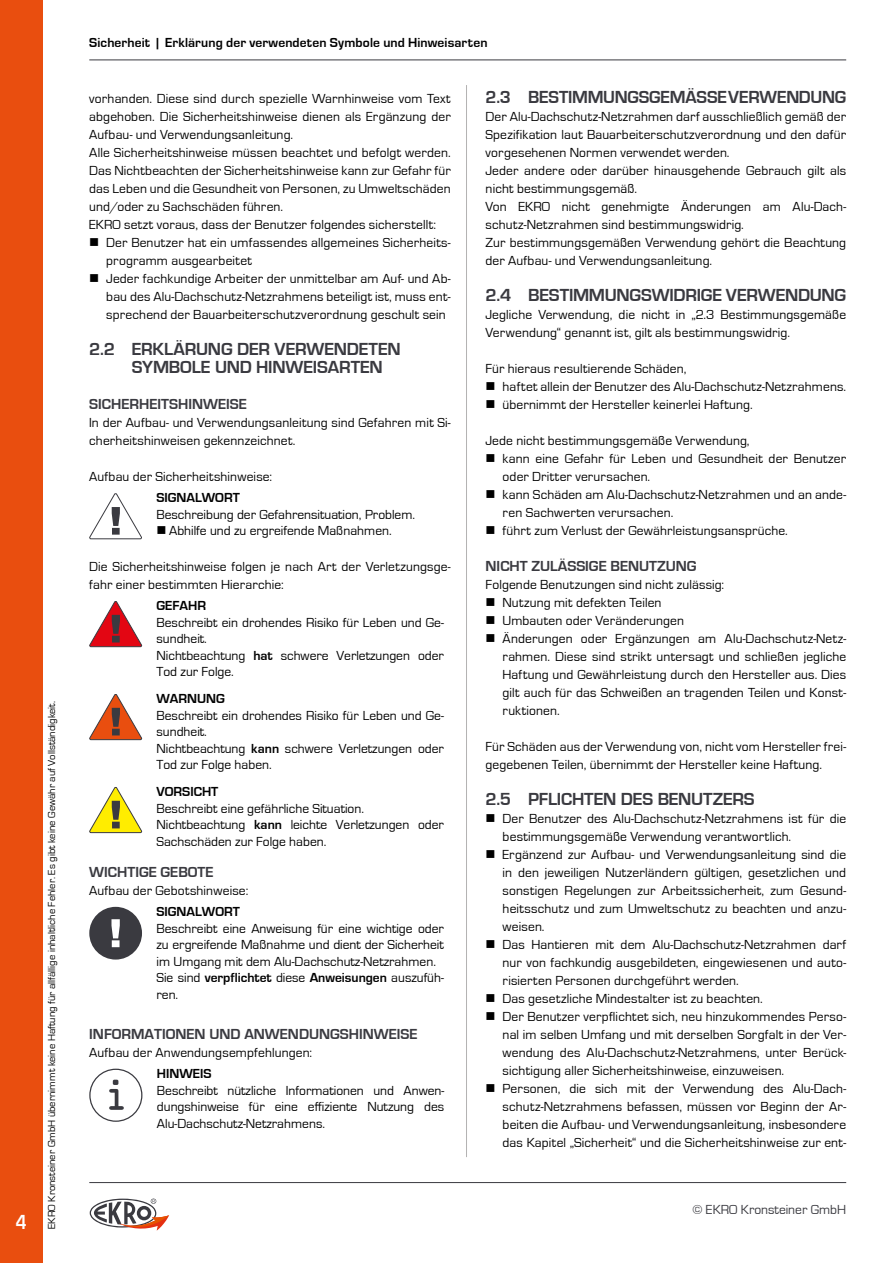
<style>
.page{position:relative;width:893px;height:1263px;background:#fff}
.page>*{position:absolute;margin:0;border:0;box-sizing:border-box;transform-origin:0 0}
.t1{font:700 21px "Eurostile";color:#fff;scale:.82 1}
.t2{font:700 18px/18px "Eurostile";letter-spacing:-.01em;color:#3a3a40}
.t3{font:700 15px "Eurostile";color:#3a3a40}
.t4{font:13.5px/18px "Eurostile";letter-spacing:.01em;color:#000}
.t5{font:700 13.5px "Eurostile";letter-spacing:.005em;color:#000}
.t6{font:13.5px "Eurostile";color:#3a3a40}
.t7{font:10.5px "Eurostile";color:#000}
.s1{font-weight:700}
</style>
<div class="page">
<svg style="left:89px;top:493px;width:53px;height:46px"></svg>
<svg style="left:89px;top:601px;width:53px;height:46px"></svg>
<svg style="left:89px;top:694px;width:53px;height:46px"></svg>
<svg style="left:89px;top:787px;width:53px;height:46px"></svg>
<div style="left:89px;top:907px;width:53px;height:52px;background:#3a3a40;border-radius:50%"></div>
<svg style="left:111px;top:919px;width:9px;height:28px"></svg>
<div style="left:89px;top:1069px;width:53px;height:53px;border:1px solid #3a3a40;border-radius:50%"></div>
<svg style="left:109px;top:1080px;width:15px;height:30px"></svg>
<hr style="left:466px;top:85px;width:1px;height:1072px;background:#b3b2b2">
<div style="left:0;top:0;width:43px;height:1263px;background:#e94e0f"></div>
<hr style="left:89px;top:60px;width:757px;height:1px;background:#3a3a40">
<svg style="left:90px;top:1198px;width:79px;height:32px"></svg>
<hr style="left:89px;top:1182px;width:757px;height:1px;background:#3a3a40">
<h1 class="t1" style="left:16px;top:1210px;width:15px">4</h1>
<p class="t7" style="left:46px;top:1229px;width:529px;rotate:-90deg">EKRO Kronsteiner GmbH übernimmt keine Haftung für allfällige inhaltliche Fehler. Es gibt keine Gewähr auf Vollständigkeit.</p>
<p class="t5" style="left:89px;top:35px;width:400px">Sicherheit | Erklärung der verwendeten Symbole und Hinweisarten</p>
<p class="t4" style="left:89px;top:90px;width:363px">vorhanden. Diese sind durch spezielle Warnhinweise vom Text abgehoben. Die Sicherheitshinweise dienen als Ergänzung der Aufbau- und Verwendungsanleitung.<br>Alle Sicherheitshinweise müssen beachtet und befolgt werden.<br>Das Nichtbeachten der Sicherheitshinweise kann zur Gefahr für das Leben und die Gesundheit von Personen, zu Umweltschäden und/oder zu Sachschäden führen.<br>EKRO setzt voraus, dass der Benutzer folgendes sicherstellt:</p>
<p class="t4" style="left:106px;top:234px;width:346px;text-indent:-17px">■ Der Benutzer hat ein umfassendes allgemeines Sicherheits&shy;programm ausgearbeitet</p>
<p class="t4" style="left:106px;top:270px;width:346px;text-align:justify;text-indent:-17px">■ Jeder fachkundige Arbeiter der unmittelbar am Auf- und Ab&shy;bau des Alu-Dachschutz-Netzrahmens beteiligt ist, muss ent&shy;sprechend der Bauarbeiterschutzverordnung geschult sein</p>
<h2 class="t2" style="left:132px;top:340px;width:270px;text-indent:-43px">2.2 ERKLÄRUNG DER VERWENDETEN<br>SYMBOLE UND HINWEISARTEN</h2>
<p class="t3" style="left:89px;top:396px;width:159px">SICHERHEITSHINWEISE</p>
<p class="t4" style="left:89px;top:414px;width:363px">In der Aufbau- und Verwendungsanleitung sind Gefahren mit Si&shy;cherheitshinweisen gekennzeichnet.</p>
<p class="t4" style="left:89px;top:468px;width:184px">Aufbau der Sicherheitshinweise:</p>
<p class="t5" style="left:156px;top:490px;width:85px">SIGNALWORT</p>
<p class="t4" style="left:156px;top:505px;width:260px">Beschreibung der Gefahrensituation, Problem.</p>
<p class="t4" style="left:156px;top:522px;width:237px">■ Abhilfe und zu ergreifende Maßnahmen.</p>
<p class="t4" style="left:89px;top:558px;width:363px">Die Sicherheitshinweise folgen je nach Art der Verletzungsge&shy;fahr einer bestimmten Hierarchie:</p>
<p class="t5" style="left:157px;top:598px;width:51px">GEFAHR</p>
<p class="t4" style="left:157px;top:614px;width:289px;line-height:16.5px">Beschreibt ein drohendes Risiko für Leben und Ge&shy;sundheit.<br>Nichtbeachtung <span class="s1">hat</span> schwere Verletzungen oder<br>Tod zur Folge.</p>
<p class="t5" style="left:157px;top:691px;width:70px">WARNUNG</p>
<p class="t4" style="left:157px;top:707px;width:289px;line-height:16.5px">Beschreibt ein drohendes Risiko für Leben und Ge&shy;sundheit.<br>Nichtbeachtung <span class="s1">kann</span> schwere Verletzungen oder<br>Tod zur Folge haben.</p>
<p class="t5" style="left:157px;top:784px;width:63px">VORSICHT</p>
<p class="t4" style="left:157px;top:800px;width:289px;line-height:16.5px">Beschreibt eine gefährliche Situation.<br>Nichtbeachtung <span class="s1">kann</span> leichte Verletzungen oder<br>Sachschäden zur Folge haben.</p>
<p class="t3" style="left:89px;top:864px;width:126px">WICHTIGE GEBOTE</p>
<p class="t4" style="left:89px;top:882px;width:160px">Aufbau der Gebotshinweise:</p>
<p class="t5" style="left:157px;top:904px;width:85px">SIGNALWORT</p>
<p class="t4" style="left:157px;top:920px;width:289px;line-height:16.5px">Beschreibt eine Anweisung für eine wichtige oder zu ergreifende Maßnahme und dient der Sicherheit im Umgang mit dem Alu-Dachschutz-Netzrahmen.<br>Sie sind <span class="s1">verpflichtet</span> diese <span class="s1">Anweisungen</span> auszufüh&shy;ren.</p>
<p class="t3" style="left:89px;top:1026px;width:330px">INFORMATIONEN UND ANWENDUNGSHINWEISE</p>
<p class="t4" style="left:89px;top:1044px;width:224px">Aufbau der Anwendungsempfehlungen:</p>
<p class="t5" style="left:157px;top:1066px;width:56px">HINWEIS</p>
<p class="t4" style="left:157px;top:1082px;width:289px;line-height:16.5px;text-align:justify">Beschreibt nützliche Informationen und Anwen&shy;dungshinweise für eine effiziente Nutzung des Alu-Dachschutz-Netzrahmens.</p>
<h2 class="t2" style="left:486px;top:88px;width:362px">2.3 BESTIMMUNGSGEMÄSSE VERWENDUNG</h2>
<p class="t4" style="left:486px;top:108px;width:362px">Der Alu-Dachschutz-Netzrahmen darf ausschließlich gemäß der Spezifikation laut Bauarbeiterschutzverordnung und den dafür vorgesehenen Normen verwendet werden.<br>Jeder andere oder darüber hinausgehende Gebrauch gilt als nicht bestimmungsgemäß.<br>Von EKRO nicht genehmigte Änderungen am Alu-Dach&shy;schutz-Netzrahmen sind bestimmungswidrig.<br>Zur bestimmungsgemäßen Verwendung gehört die Beachtung der Aufbau- und Verwendungsanleitung.</p>
<h2 class="t2" style="left:486px;top:286px;width:362px">2.4 BESTIMMUNGSWIDRIGE VERWENDUNG</h2>
<p class="t4" style="left:486px;top:306px;width:362px">Jegliche Verwendung, die nicht in „2.3 Bestimmungsgemäße<br>Verwendung“ genannt ist, gilt als bestimmungswidrig.</p>
<p class="t4" style="left:486px;top:360px;width:202px">Für hieraus resultierende Schäden,</p>
<p class="t4" style="left:486px;top:378px;width:362px">■ haftet allein der Benutzer des Alu-Dachschutz-Netzrahmens.</p>
<p class="t4" style="left:486px;top:396px;width:269px">■ übernimmt der Hersteller keinerlei Haftung.</p>
<p class="t4" style="left:486px;top:432px;width:265px">Jede nicht bestimmungsgemäße Verwendung,</p>
<p class="t4" style="left:503px;top:450px;width:345px;text-indent:-17px">■ kann eine Gefahr für Leben und Gesundheit der Benutzer oder Dritter verursachen.</p>
<p class="t4" style="left:503px;top:486px;width:345px;text-indent:-17px">■ kann Schäden am Alu-Dachschutz-Netzrahmen und an ande&shy;ren Sachwerten verursachen.</p>
<p class="t4" style="left:486px;top:522px;width:304px">■ führt zum Verlust der Gewährleistungsansprüche.</p>
<p class="t3" style="left:486px;top:558px;width:213px">NICHT ZULÄSSIGE BENUTZUNG</p>
<p class="t4" style="left:486px;top:576px;width:240px">Folgende Benutzungen sind nicht zulässig:</p>
<p class="t4" style="left:486px;top:594px;width:177px">■ Nutzung mit defekten Teilen</p>
<p class="t4" style="left:486px;top:612px;width:200px">■ Umbauten oder Veränderungen</p>
<p class="t4" style="left:503px;top:630px;width:345px;text-align:justify;text-indent:-17px">■ Änderungen oder Ergänzungen am Alu-Dachschutz-Netz&shy;rahmen. Diese sind strikt untersagt und schließen jegliche Haftung und Gewährleistung durch den Hersteller aus. Dies gilt auch für das Schweißen an tragenden Teilen und Konst&shy;ruktionen.</p>
<p class="t4" style="left:486px;top:738px;width:362px">Für Schäden aus der Verwendung von, nicht vom Hersteller frei&shy;gegebenen Teilen, übernimmt der Hersteller keine Haftung.</p>
<h2 class="t2" style="left:486px;top:790px;width:270px">2.5 PFLICHTEN DES BENUTZERS</h2>
<p class="t4" style="left:503px;top:810px;width:345px;text-indent:-17px">■ Der Benutzer des Alu-Dachschutz-Netzrahmens ist für die bestimmungsgemäße Verwendung verantwortlich.</p>
<p class="t4" style="left:503px;top:846px;width:345px;text-align:justify;text-indent:-17px">■ Ergänzend zur Aufbau- und Verwendungsanleitung sind die in den jeweiligen Nutzerländern gültigen, gesetzlichen und sonstigen Regelungen zur Arbeitssicherheit, zum Gesund&shy;heitsschutz und zum Umweltschutz zu beachten und anzu&shy;weisen.</p>
<p class="t4" style="left:503px;top:936px;width:345px;text-align:justify;text-indent:-17px">■ Das Hantieren mit dem Alu-Dachschutz-Netzrahmen darf nur von fachkundig ausgebildeten, eingewiesenen und auto&shy;risierten Personen durchgeführt werden.</p>
<p class="t4" style="left:486px;top:990px;width:279px">■ Das gesetzliche Mindestalter ist zu beachten.</p>
<p class="t4" style="left:503px;top:1008px;width:345px;text-align:justify;text-indent:-17px">■ Der Benutzer verpflichtet sich, neu hinzukommendes Perso&shy;nal im selben Umfang und mit derselben Sorgfalt in der Ver&shy;wendung des Alu-Dachschutz-Netzrahmens, unter Berück&shy;sichtigung aller Sicherheitshinweise, einzuweisen.</p>
<p class="t4" style="left:503px;top:1080px;width:345px;text-align:justify;text-indent:-17px">■ Personen, die sich mit der Verwendung des Alu-Dach&shy;schutz-Netzrahmens befassen, müssen vor Beginn der Ar&shy;beiten die Aufbau- und Verwendungsanleitung, insbesondere das Kapitel „Sicherheit“ und die Sicherheitshinweise zur ent-</p>
<p class="t6" style="left:692px;top:1202px;width:155px">© EKRO Kronsteiner GmbH</p>
</div>
